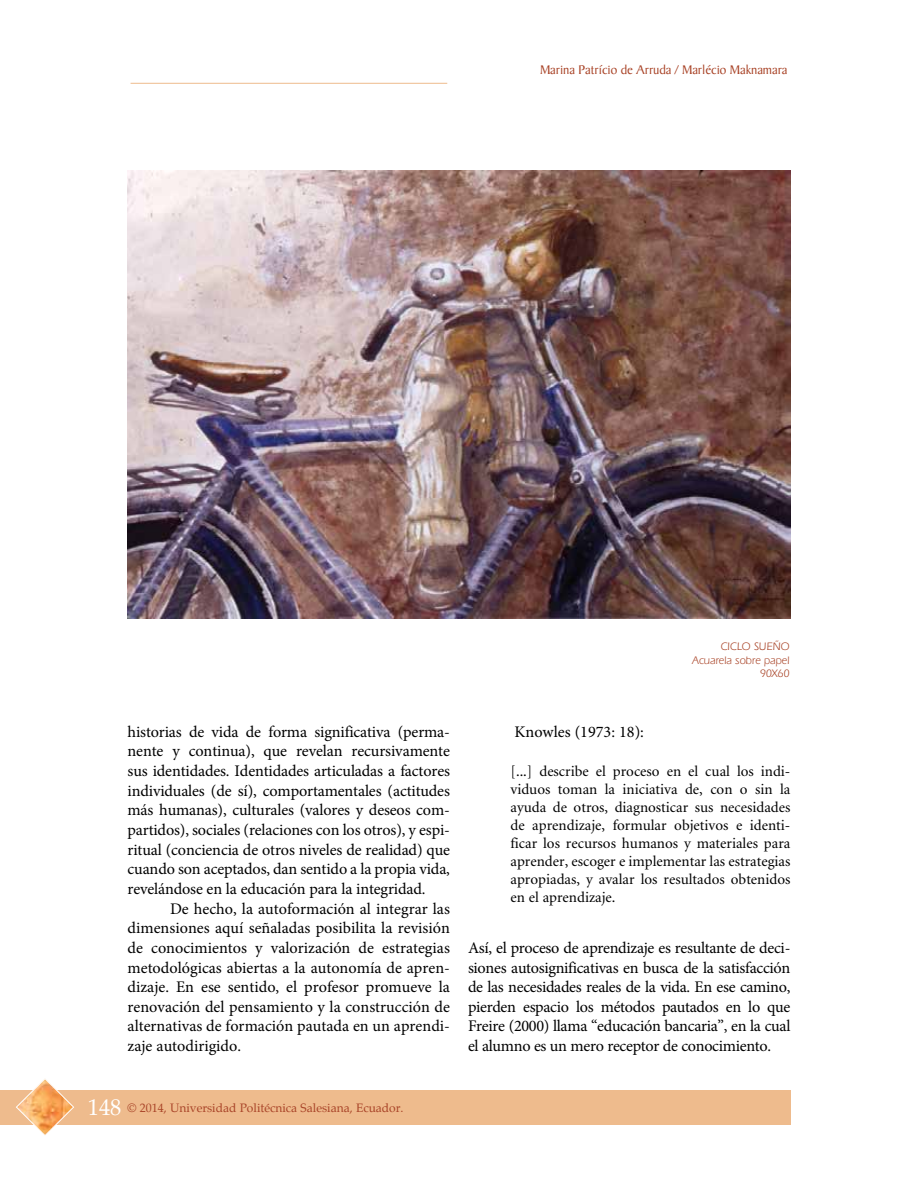
<style>
.page{position:relative;width:918px;height:1188px;background:#fff}
.page>*{position:absolute;margin:0;border:0;box-sizing:border-box;transform-origin:0 0}
.t1{font:16.2px/19.6px "Minion Pro";color:#000;text-align:justify}
.t2{font:15px/18px "Minion";color:#000;text-align:justify}
.t3{font:13.5px "Baker Signet";color:#a94428}
.t4{font:12px "Palatino";color:#a94428}
.t5{font:11.25px/13.5px "Eras IT Cby BT";color:#a94428;text-align:right}
.s1{font-size:22.5px;color:#fff}
</style>
<div class="page">
<hr style="left:131px;top:83px;width:316px;height:1px;background:#eebb8d">
<div style="left:0;top:1090px;width:790px;height:34px;background:#eebb8d"></div>
<svg style="left:15px;top:1079px;width:60px;height:56px"></svg>
<img style="left:128px;top:170px;width:662px;height:449px">
<p class="t3" style="left:540px;top:63px;width:249px">Marina Patrício de Arruda / Marlécio Maknamara</p>
<p class="t5" style="left:692px;top:640px;width:99px">CICLO SUEÑO<br>Acuarela sobre papel<br>90X60</p>
<p class="t1" style="left:128px;top:722px;width:324px">historias de vida de forma significativa (perma&shy;nente y continua), que revelan recursivamente sus identidades. Identidades articuladas a factores individuales (de sí), comportamentales (actitudes más humanas), culturales (valores y deseos com&shy;partidos), sociales (relaciones con los otros), y espi&shy;ritual (conciencia de otros niveles de realidad) que cuando son aceptados, dan sentido a la propia vida, revelándose en la educación para la integridad.</p>
<p class="t1" style="left:128px;top:899px;width:324px;text-indent:43px">De hecho, la autoformación al integrar las dimensiones aquí señaladas posibilita la revisión de conocimientos y valorización de estrategias metodológicas abiertas a la autonomía de apren&shy;dizaje. En ese sentido, el profesor promueve la renovación del pensamiento y la construcción de alternativas de formación pautada en un aprendi&shy;zaje autodirigido.</p>
<p class="t4" style="left:88px;top:1098px;width:317px"><span class="s1">148</span> © 2014, Universidad Politécnica Salesiana, Ecuador.</p>
<p class="t1" style="left:515px;top:722px;width:131px">Knowles (1973: 18):</p>
<p class="t2" style="left:511px;top:763px;width:281px">[...] describe el proceso en el cual los indi&shy;viduos toman la iniciativa de, con o sin la ayuda de otros, diagnosticar sus necesidades de aprendizaje, formular objetivos e identi&shy;ficar los recursos humanos y materiales para aprender, escoger e implementar las estrategias apropiadas, y avalar los resultados obtenidos en el aprendizaje.</p>
<p class="t1" style="left:468px;top:938px;width:324px">Así, el proceso de aprendizaje es resultante de deci&shy;siones autosignificativas en busca de la satisfacción de las necesidades reales de la vida. En ese camino, pierden espacio los métodos pautados en lo que Freire (2000) llama “educación bancaria”, en la cual el alumno es un mero receptor de conocimiento.</p>
</div>
